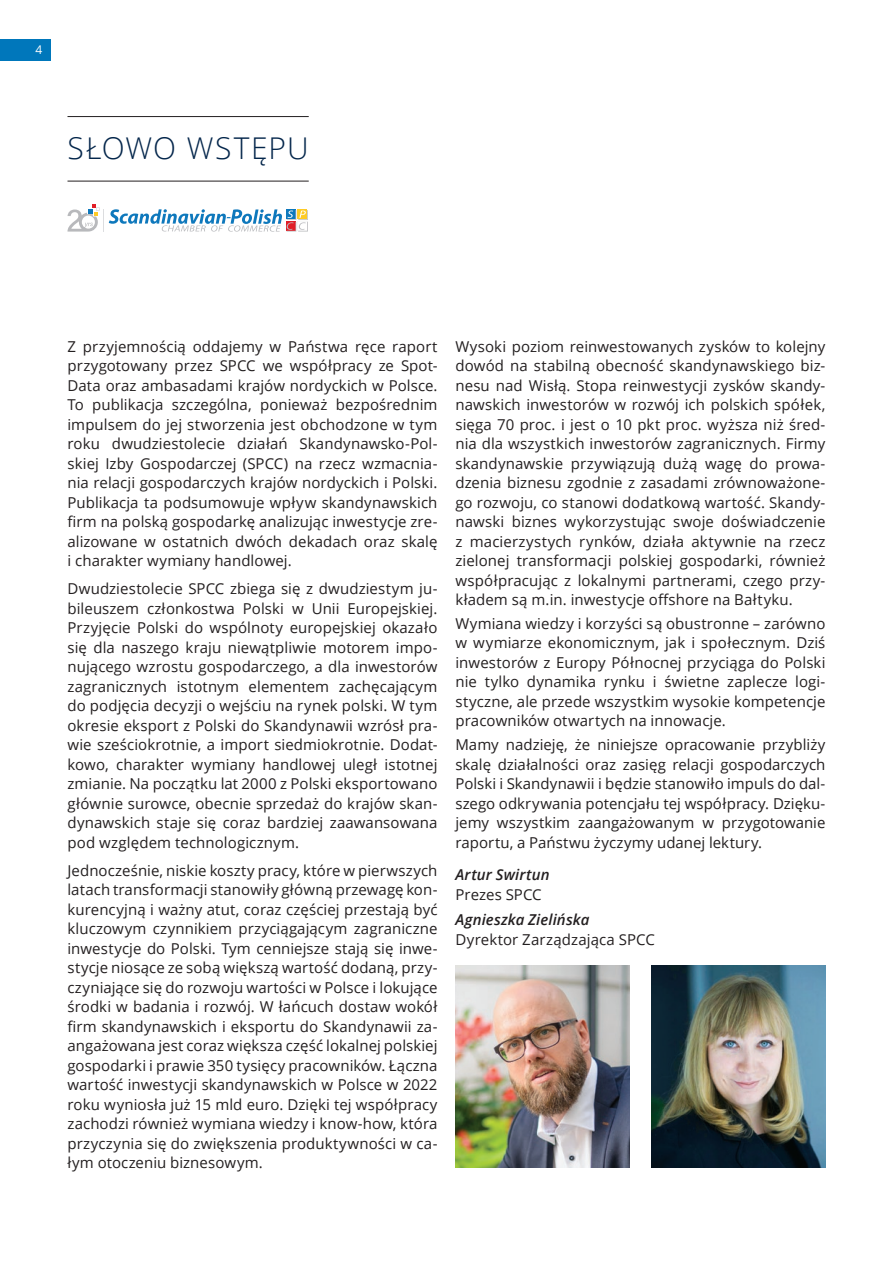
<style>
.page{position:relative;width:893px;height:1263px;background:#fff}
.page>*{position:absolute;margin:0;border:0;box-sizing:border-box;transform-origin:0 0}
.Part_title_01a{font:300 30px "Open Sans";letter-spacing:.035em;color:#04264b}
.txt_01{font:15px/19.5px "Open Sans";letter-spacing:.005em;color:#231f20;text-align:justify}
.txt_01-2{font:italic 600 15px "Open Sans";letter-spacing:.005em;color:#231f20}
.t1{font:12px "Open Sans";color:#fff}
</style>
<div class="page">
<hr style="left:68px;top:116px;width:241px;height:1px;background:#231f20">
<hr style="left:68px;top:181px;width:241px;height:1px;background:#231f20">
<img style="left:651px;top:965px;width:174px;height:202px">
<img style="left:455px;top:965px;width:175px;height:202px">
<div style="left:0;top:39px;width:51px;height:21px;background:#07b"></div>
<svg style="left:68px;top:205px;width:240px;height:27px"></svg>
<p class="t1" style="left:36px;top:42px;width:8px">4</p>
<p class="Part_title_01a" style="left:68px;top:128px;width:243px">SŁOWO WSTĘPU</p>
<p class="txt_01" style="left:68px;top:336px;width:371px">Z przyjemnością oddajemy w Państwa ręce raport przygotowany przez SPCC we współpracy ze Spot-Data oraz ambasadami krajów nordyckich w Polsce.<br>To publikacja szczególna, ponieważ bezpośrednim impulsem do jej stworzenia jest obchodzone w tym roku dwudziestolecie działań Skandynawsko-Pol&shy;skiej Izby Gospodarczej (SPCC) na rzecz wzmacnia&shy;nia relacji gospodarczych krajów nordyckich i Polski.<br>Publikacja ta podsumowuje wpływ skandynawskich firm na polską gospodarkę analizując inwestycje zre&shy;alizowane w ostatnich dwóch dekadach oraz skalę i charakter wymiany handlowej.</p>
<p class="txt_01" style="left:68px;top:579px;width:371px">Dwudziestolecie SPCC zbiega się z dwudziestym ju&shy;bileuszem członkostwa Polski w Unii Europejskiej.<br>Przyjęcie Polski do wspólnoty europejskiej okazało się dla naszego kraju niewątpliwie motorem impo&shy;nującego wzrostu gospodarczego, a dla inwestorów zagranicznych istotnym elementem zachęcającym do podjęcia decyzji o wejściu na rynek polski. W tym okresie eksport z Polski do Skandynawii wzrósł pra&shy;wie sześciokrotnie, a import siedmiokrotnie. Dodat&shy;kowo, charakter wymiany handlowej uległ istotnej zmianie. Na początku lat 2000 z Polski eksportowano głównie surowce, obecnie sprzedaż do krajów skan&shy;dynawskich staje się coraz bardziej zaawansowana pod względem technologicznym.</p>
<p class="txt_01" style="left:68px;top:860px;width:371px">Jednocześnie, niskie koszty pracy, które w pierwszych latach transformacji stanowiły główną przewagę kon&shy;kurencyjną i ważny atut, coraz częściej przestają być kluczowym czynnikiem przyciągającym zagraniczne inwestycje do Polski. Tym cenniejsze stają się inwe&shy;stycje niosące ze sobą większą wartość dodaną, przy&shy;czyniające się do rozwoju wartości w Polsce i lokujące środki w badania i rozwój. W łańcuch dostaw wokół firm skandynawskich i eksportu do Skandynawii za&shy;angażowana jest coraz większa część lokalnej polskiej gospodarki i prawie 350 tysięcy pracowników. Łączna wartość inwestycji skandynawskich w Polsce w 2022 roku wyniosła już 15 mld euro. Dzięki tej współpracy zachodzi również wymiana wiedzy i know-how, która przyczynia się do zwiększenia produktywności w ca&shy;łym otoczeniu biznesowym.</p>
<p class="txt_01" style="left:455px;top:336px;width:371px">Wysoki poziom reinwestowanych zysków to kolejny dowód na stabilną obecność skandynawskiego biz&shy;nesu nad Wisłą. Stopa reinwestycji zysków skandy&shy;nawskich inwestorów w rozwój ich polskich spółek, sięga 70 proc. i jest o 10 pkt proc. wyższa niż śred&shy;nia dla wszystkich inwestorów zagranicznych. Firmy skandynawskie przywiązują dużą wagę do prowa&shy;dzenia biznesu zgodnie z zasadami zrównoważone&shy;go rozwoju, co stanowi dodatkową wartość. Skandy&shy;nawski biznes wykorzystując swoje doświadczenie z macierzystych rynków, działa aktywnie na rzecz zielonej transformacji polskiej gospodarki, również współpracując z lokalnymi partnerami, czego przy&shy;kładem są m.in. inwestycje offshore na Bałtyku.</p>
<p class="txt_01" style="left:455px;top:613px;width:371px">Wymiana wiedzy i korzyści są obustronne – zarówno w wymiarze ekonomicznym, jak i społecznym. Dziś inwestorów z Europy Północnej przyciąga do Polski nie tylko dynamika rynku i świetne zaplecze logi&shy;styczne, ale przede wszystkim wysokie kompetencje pracowników otwartych na innowacje.</p>
<p class="txt_01" style="left:455px;top:735px;width:371px">Mamy nadzieję, że niniejsze opracowanie przybliży skalę działalności oraz zasięg relacji gospodarczych Polski i Skandynawii i będzie stanowiło impuls do dal&shy;szego odkrywania potencjału tej współpracy. Dzięku&shy;jemy wszystkim zaangażowanym w przygotowanie raportu, a Państwu życzymy udanej lektury.</p>
<p class="txt_01-2" style="left:455px;top:864px;width:96px">Artur Swirtun</p>
<p class="txt_01" style="left:455px;top:884px;width:88px">Prezes SPCC</p>
<p class="txt_01-2" style="left:455px;top:910px;width:135px">Agnieszka Zielińska</p>
<p class="txt_01" style="left:455px;top:929px;width:201px">Dyrektor Zarządzająca SPCC</p>
</div>
